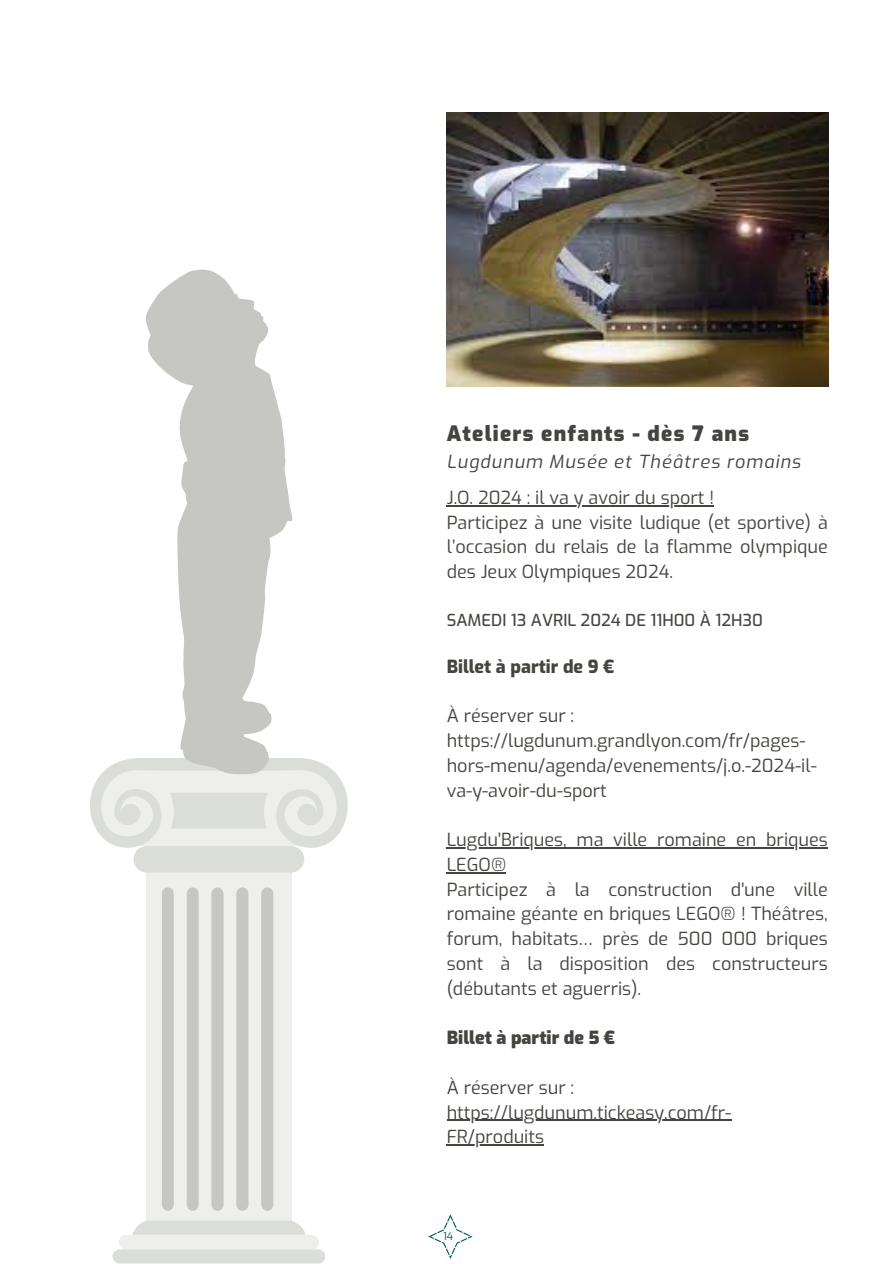
<style>
.page{position:relative;width:893px;height:1264px;background:#fff}
.page>*{position:absolute;margin:0;border:0;box-sizing:border-box;transform-origin:0 0}
.t1{font:900 21px "Exo";letter-spacing:.06em;color:#444440}
.t2{font:18px/24.8px "Exo";color:#444440}
.t3{font:italic 18px "Exo";letter-spacing:.06em;color:#444440}
.t4{font:800 18px "Exo";color:#444440}
.t5{font:900 18px "Exo";color:#444440}
.t6{font:500 16.5px "Exo";color:#444440}
.t7{font:10.65px "Exo";color:#005764}
</style>
<div class="page">
<svg style="left:428px;top:1214px;width:44px;height:44px"></svg>
<div style="left:146px;top:872px;width:145px;height:348px;background:#eeeeec"></div>
<svg style="left:133px;top:1220px;width:172px;height:14px;background:#dddfdb"></svg>
<div style="left:119px;top:1234px;width:200px;height:15px;background:#eeeeec;border-radius:7px"></div>
<div style="left:112px;top:1249px;width:213px;height:14px;background:#dbddd9;border-radius:7px"></div>
<div style="left:162px;top:887px;width:12px;height:323px;background:#c6c7c3;border-radius:6px"></div>
<div style="left:187px;top:887px;width:12px;height:323px;background:#c6c7c3;border-radius:6px"></div>
<div style="left:211px;top:887px;width:12px;height:323px;background:#c6c7c3;border-radius:6px"></div>
<div style="left:236px;top:887px;width:12px;height:323px;background:#c6c7c3;border-radius:6px"></div>
<div style="left:261px;top:887px;width:12px;height:323px;background:#c6c7c3;border-radius:6px"></div>
<div style="left:133px;top:846px;width:171px;height:26px;background:#dbddd9;border-radius:13px"></div>
<svg style="left:90px;top:758px;width:258px;height:90px;background:#e6e7e5"></svg>
<svg style="left:144px;top:269px;width:148px;height:505px;fill:#c6c7c3"></svg>
<img style="left:446px;top:113px;width:382px;height:273px">
<hr style="left:446px;top:505px;width:268px;height:1px;background:#444440">
<hr style="left:446px;top:847px;width:381px;height:1px;background:#444440">
<hr style="left:446px;top:872px;width:60px;height:1px;background:#444440">
<hr style="left:446px;top:1119px;width:285px;height:1px;background:#444440">
<hr style="left:446px;top:1144px;width:98px;height:1px;background:#444440">
<p class="t1" style="left:446px;top:420px;width:304px">Ateliers enfants - dès 7 ans</p>
<p class="t3" style="left:446px;top:450px;width:355px">Lugdunum Musée et Théâtres romains</p>
<p class="t2" style="left:446px;top:485px;width:382px">J.O. 2024 : il va y avoir du sport !<br>Participez à une visite ludique (et sportive) à l’occasion du relais de la flamme olympique des Jeux Olympiques 2024.</p>
<p class="t6" style="left:446px;top:609px;width:317px">SAMEDI 13 AVRIL 2024 DE 11H00 À 12H30</p>
<p class="t4" style="left:446px;top:654px;width:169px">Billet à partir de 9 €</p>
<p class="t2" style="left:446px;top:704px;width:371px">À réserver sur : https://lugdunum.grandlyon.com/fr/pages&shy;hors-menu/agenda/evenements/j.o.-2024-il&shy;va-y-avoir-du-sport</p>
<p class="t2" style="left:446px;top:827px;width:382px">Lugdu'Briques, ma ville romaine en briques LEGO®<br>Participez à la construction d'une ville romaine géante en briques LEGO® ! Théâtres, forum, habitats… près de 500 000 briques sont à la disposition des constructeurs (débutants et aguerris).</p>
<p class="t5" style="left:446px;top:1026px;width:169px">Billet à partir de 5 €</p>
<p class="t2" style="left:446px;top:1075px;width:286px">À réserver sur : https://lugdunum.tickeasy.com/fr-<br>FR/produits</p>
<p class="t7" style="left:443px;top:1229px;width:12px">14</p>
</div>
